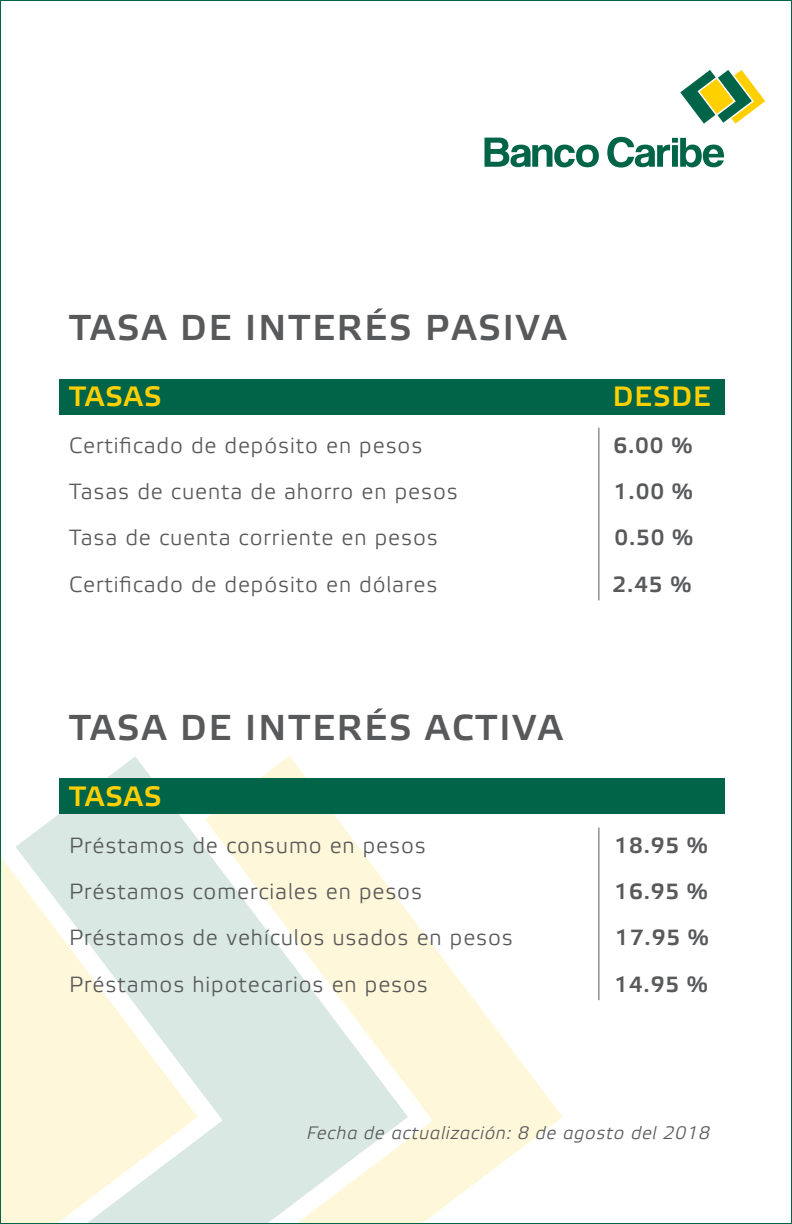
<style>
.page{position:relative;width:792px;height:1224px;background:#fff}
.page>*{position:absolute;margin:0;border:0;box-sizing:border-box;transform-origin:0 0}
.t1{font:700 36px "Elektra Light Pro";letter-spacing:.06em;color:#58595b}
.t2{font:700 28px "Elektra Light Pro";letter-spacing:.04em;color:#ffd000}
.t3{font:22px "Elektra Light Pro";letter-spacing:.04em;color:#58595b}
.t4{font:700 22px "Elektra Light Pro";letter-spacing:.04em;color:#58595b}
.t5{font:italic 18px "Elektra Light Pro";letter-spacing:.04em;color:#58595b}
</style>
<div class="page">
<svg style="left:16px;top:756px;width:157px;height:102px;fill:#d9e8e3"></svg>
<svg style="left:3px;top:858px;width:170px;height:363px;background:#f4f3df"></svg>
<svg style="left:173px;top:756px;width:390px;height:465px"></svg>
<svg style="left:680px;top:70px;width:85px;height:54px"></svg>
<svg style="left:485px;top:138px;width:114px;height:29px"></svg>
<svg style="left:607px;top:137px;width:117px;height:31px"></svg>
<div style="left:59px;top:379px;width:666px;height:36px;background:#006548"></div>
<div style="left:59px;top:778px;width:666px;height:36px;background:#006548"></div>
<hr style="left:598px;top:428px;width:1px;height:172px;background:#58595b">
<hr style="left:598px;top:828px;width:1px;height:172px;background:#58595b">
<h1 class="t1" style="left:69px;top:308px;width:499px">TASA DE INTERÉS PASIVA</h1>
<p class="t2" style="left:69px;top:381px;width:94px">TASAS</p>
<p class="t2" style="left:613px;top:381px;width:99px">DESDE</p>
<p class="t3" style="left:69px;top:433px;width:355px">Certificado de depósito en pesos</p>
<p class="t4" style="left:614px;top:433px;width:80px">6.00 %</p>
<p class="t3" style="left:69px;top:480px;width:390px">Tasas de cuenta de ahorro en pesos</p>
<p class="t4" style="left:614px;top:479px;width:80px">1.00 %</p>
<p class="t3" style="left:69px;top:526px;width:370px">Tasa de cuenta corriente en pesos</p>
<p class="t4" style="left:614px;top:526px;width:80px">0.50 %</p>
<p class="t3" style="left:69px;top:573px;width:370px">Certificado de depósito en dólares</p>
<p class="t4" style="left:613px;top:572px;width:80px">2.45 %</p>
<h1 class="t1" style="left:69px;top:708px;width:495px">TASA DE INTERÉS ACTIVA</h1>
<p class="t2" style="left:69px;top:781px;width:94px">TASAS</p>
<p class="t3" style="left:69px;top:833px;width:359px">Préstamos de consumo en pesos</p>
<p class="t4" style="left:614px;top:833px;width:95px">18.95 %</p>
<p class="t3" style="left:69px;top:880px;width:355px">Préstamos comerciales en pesos</p>
<p class="t4" style="left:614px;top:879px;width:95px">16.95 %</p>
<p class="t3" style="left:69px;top:926px;width:446px">Préstamos de vehículos usados en pesos</p>
<p class="t4" style="left:615px;top:926px;width:95px">17.95 %</p>
<p class="t3" style="left:69px;top:973px;width:361px">Préstamos hipotecarios en pesos</p>
<p class="t4" style="left:614px;top:972px;width:95px">14.95 %</p>
<p class="t5" style="left:307px;top:1124px;width:405px">Fecha de actualización: 8 de agosto del 2018</p>
</div>
